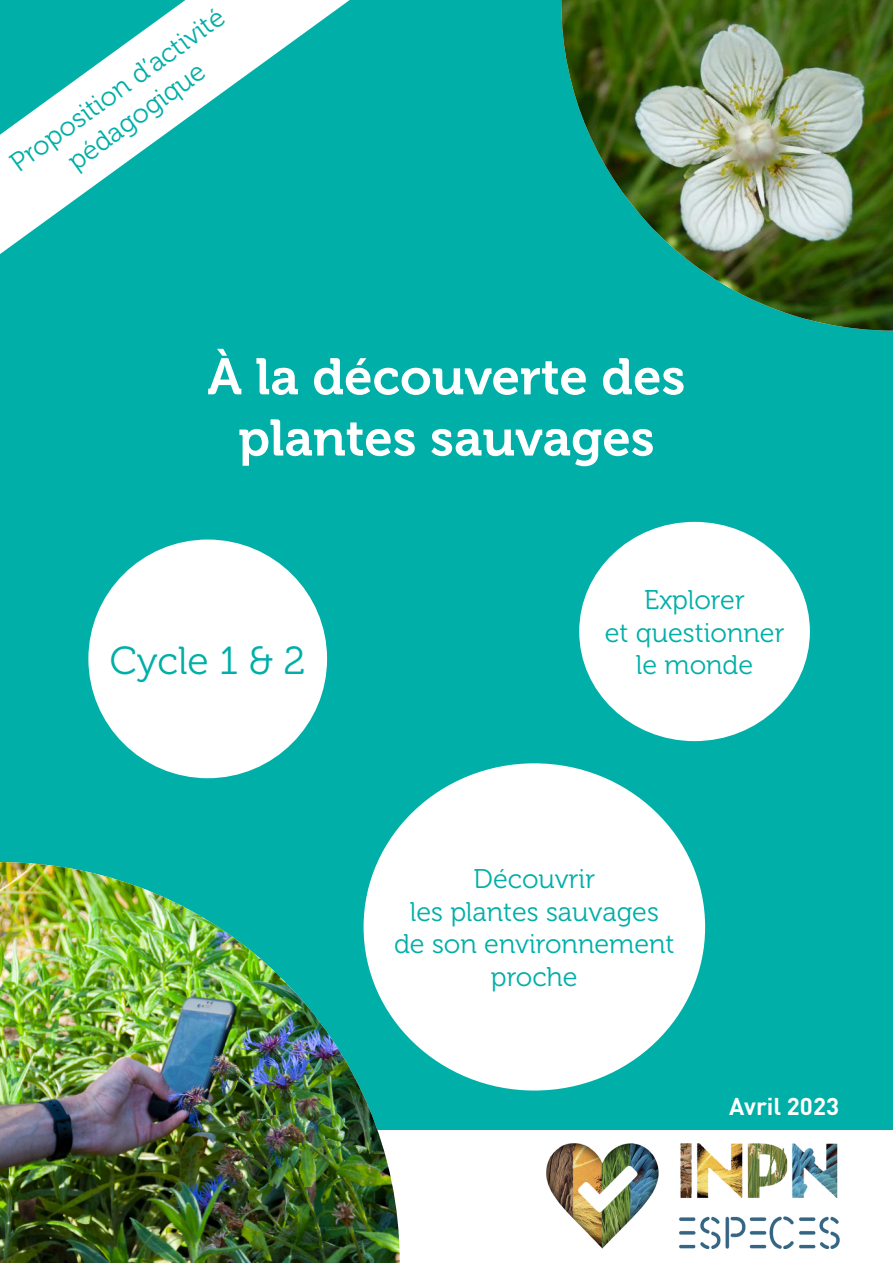
<style>
.page{position:relative;width:893px;height:1263px;background:#fff}
.page>*{position:absolute;margin:0;border:0;box-sizing:border-box;transform-origin:0 0}
.t1{font:51px/61.2px "Museo 700";color:#fff;text-align:center}
.t2{font:39px "Museo 300";color:#00afa8}
.t3{font:27px/32.4px "Museo 300";color:#00afa8;text-align:center}
.t4{font:700 24px "DIN Pro";color:#fff}
</style>
<div class="page">
<div style="left:0;top:0;width:893px;height:1129px;background:#00afa8"></div>
<div style="left:364px;top:763px;width:341px;height:327px;background:#fff;border-radius:50%"></div>
<img style="left:547px;top:1144px;width:293px;height:104px">
<div style="left:88px;top:539px;width:239px;height:239px;background:#fff;border-radius:50%"></div>
<img style="left:0;top:862px;width:400px;height:401px">
<svg style="left:0;top:0;width:350px;height:254px"></svg>
<img style="left:561px;top:0;width:332px;height:331px">
<div style="left:579px;top:522px;width:231px;height:219px;background:#fff;border-radius:50%"></div>
<p class="t3" style="left:4px;top:152px;width:259px;rotate:-36deg">Proposition d’activité pédagogique</p>
<h1 class="t1" style="left:208px;top:347px;width:479px">À la découverte des plantes sauvages</h1>
<h2 class="t2" style="left:110px;top:639px;width:197px">Cycle 1 &amp; 2</h2>
<p class="t3" style="left:605px;top:584px;width:181px">Explorer<br>et questionner le monde</p>
<p class="t3" style="left:394px;top:863px;width:282px">Découvrir<br>les plantes sauvages de son environnement proche</p>
<p class="t4" style="left:729px;top:1086px;width:111px">Avril 2023</p>
</div>
